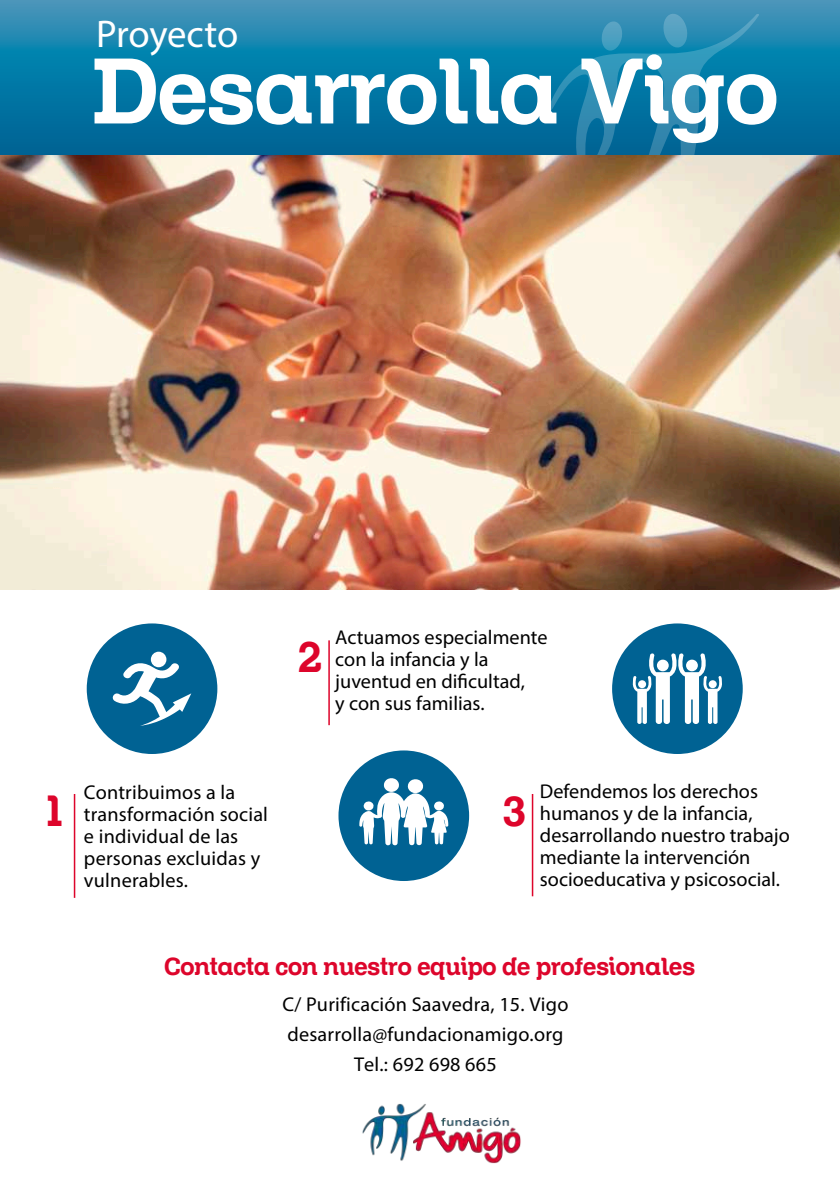
<style>
.page{position:relative;width:840px;height:1191px;background:#fff}
.page>*{position:absolute;margin:0;border:0;box-sizing:border-box;transform-origin:0 0}
.t1{font:90.4px "Zil Semi Slab";color:#fff}
.t2{font:42.4px "Zil Semi Slab";color:#dd052b}
.t3{font:38.8px "Myriad Pro";letter-spacing:-.005em;color:#fff}
.t4{font:24px "Zil Semi Slab";color:#dd052b}
.t5{font:20px/22px "Myriad Pro";color:#000}
</style>
<div class="page">
<img style="left:0;top:155px;width:839px;height:434px">
<svg style="left:0;top:0;width:839px;height:155px;background:#0f7ba7"></svg>
<svg style="left:546px;top:2px;width:214px;height:153px;background:#1b82ab"></svg>
<div style="left:87px;top:623px;width:130px;height:131px;background:#006293;border-radius:50%"></div>
<div style="left:151px;top:651px;width:15px;height:16px;background:#fff;border-radius:50%"></div>
<svg style="left:112px;top:660px;width:79px;height:65px"></svg>
<hr style="left:74px;top:794px;width:1px;height:104px;background:#dd052b">
<hr style="left:328px;top:640px;width:1px;height:85px;background:#dd052b">
<hr style="left:531px;top:794px;width:2px;height:102px;background:#dd052b">
<div style="left:338px;top:750px;width:131px;height:131px;background:#006293;border-radius:50%"></div>
<svg style="left:359px;top:778px;width:89px;height:67px"></svg>
<div style="left:611px;top:623px;width:131px;height:131px;background:#006293;border-radius:50%"></div>
<svg style="left:632px;top:653px;width:90px;height:71px"></svg>
<img style="left:362px;top:1103px;width:159px;height:61px">
<h3 class="t3" style="left:96px;top:10px;width:144px">Proyecto</h3>
<h1 class="t1" style="left:92px;top:36px;width:687px">Desarrolla Vigo</h1>
<h2 class="t2" style="left:298px;top:631px;width:25px">2</h2>
<p class="t5" style="left:335px;top:626px;width:213px">Actuamos especialmente con la infancia y la juventud en dificultad,<br>y con sus familias.</p>
<h2 class="t2" style="left:47px;top:785px;width:17px">1</h2>
<p class="t5" style="left:84px;top:781px;width:185px">Contribuimos a la transformación social e individual de las personas excluidas y vulnerables.</p>
<h2 class="t2" style="left:503px;top:785px;width:24px">3</h2>
<p class="t5" style="left:539px;top:780px;width:251px">Defendemos los derechos humanos y de la infancia, desarrollando nuestro trabajo mediante la intervención socioeducativa y psicosocial.</p>
<p class="t4" style="left:164px;top:952px;width:532px">Contacta con nuestro equipo de profesionales</p>
<p class="t5" style="left:282px;top:989px;width:287px;line-height:30px;text-align:center">C/ Purificación Saavedra, 15. Vigo desarrolla@fundacionamigo.org<br>Tel.: 692 698 665</p>
</div>
